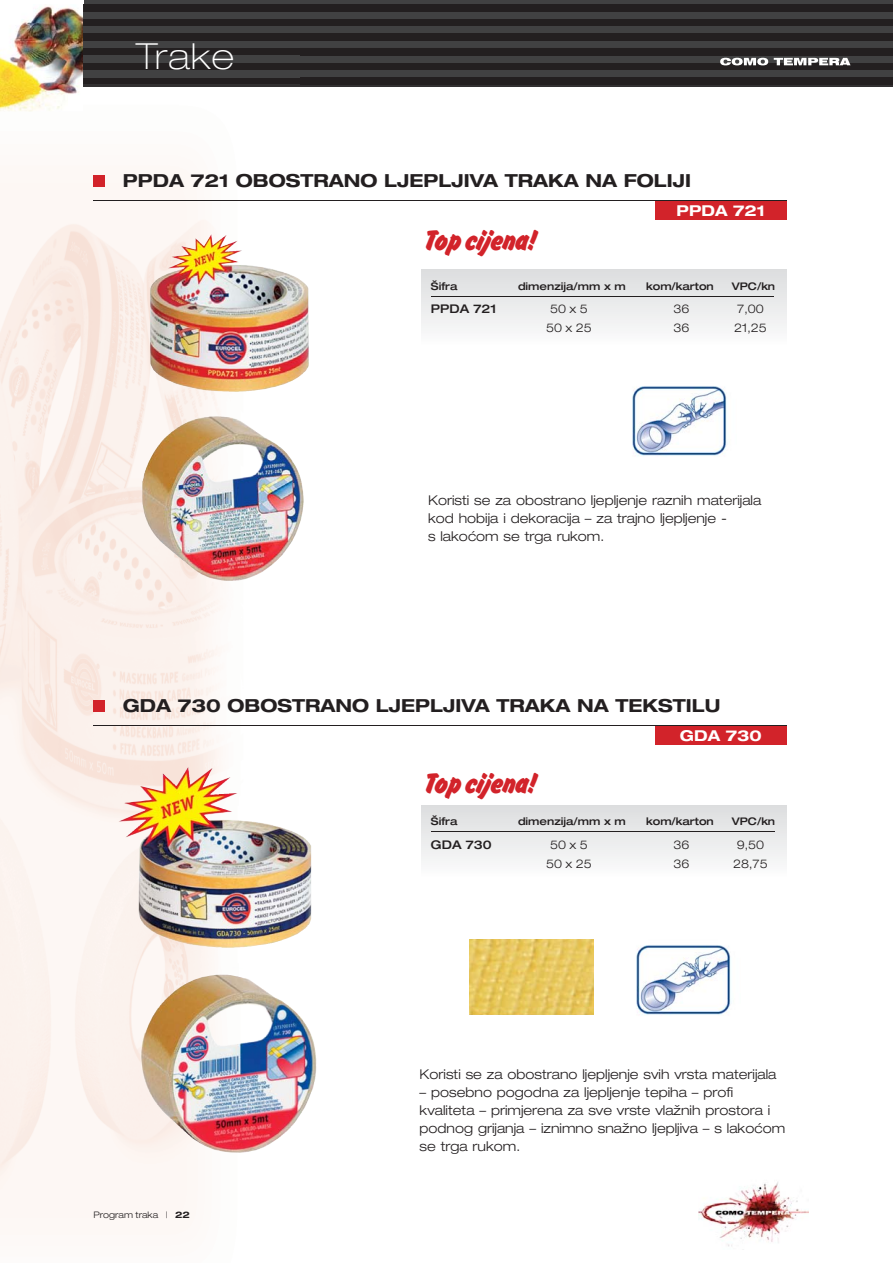
<style>
.page{position:relative;width:893px;height:1263px;background:#fff}
.page>*{position:absolute;margin:0;border:0;box-sizing:border-box;transform-origin:0 0}
.t1{font:100 expanded 36px "Helvetica Neue LT Pro";letter-spacing:.025em;color:#fff}
.t2{font:700 30px "Flash";color:#d2232a}
.t3{font:700 expanded 18px "Helvetica Neue LT Pro";color:#231f20}
.t4{font:700 expanded 15px "Helvetica Neue LT Pro";color:#fff}
.t5{font:300 expanded 13.5px/18px "Helvetica Neue LT Pro";color:#231f20}
.t6{font:300 expanded 12px "Helvetica Neue LT Pro";color:#231f20}
.t7{font:500 expanded 12px "Helvetica Neue LT Pro";color:#231f20}
.t8{font:500 expanded 10.5px "Helvetica Neue LT Pro";color:#231f20}
.t9{font:300 expanded 9px "Helvetica Neue LT Pro";color:#231f20}
.s1{font-weight:700}
</style>
<div class="page">
<img style="left:0;top:111px;width:299px;height:1107px">
<div style="left:0;top:0;width:893px;height:87px;background:#231f20"></div>
<div style="left:83px;top:12px;width:810px;height:7px;background:#414142"></div>
<div style="left:83px;top:26px;width:810px;height:7px;background:#414142"></div>
<div style="left:83px;top:41px;width:810px;height:7px;background:#414142"></div>
<img style="left:83px;top:44px;width:216px;height:4px">
<div style="left:299px;top:56px;width:594px;height:7px;background:#414142"></div>
<div style="left:83px;top:56px;width:216px;height:7px;background:#414142"></div>
<div style="left:299px;top:70px;width:594px;height:7px;background:#414142"></div>
<div style="left:83px;top:70px;width:216px;height:7px;background:#414142"></div>
<img style="left:83px;top:85px;width:216px;height:2px">
<hr style="left:299px;top:85px;width:594px;height:2px;background:#323031">
<svg style="left:774px;top:58px;width:76px;height:7px"></svg>
<svg style="left:720px;top:58px;width:48px;height:7px"></svg>
<img style="left:699px;top:1182px;width:110px;height:65px">
<img style="left:0;top:0;width:83px;height:111px">
<hr style="left:83px;top:0;width:810px;height:4px;background:#414142">
<img style="left:143px;top:967px;width:168px;height:67px">
<div style="left:94px;top:175px;width:11px;height:11px;background:#d2232a"></div>
<div style="left:656px;top:201px;width:131px;height:19px;background:#d2232a"></div>
<hr style="left:94px;top:200px;width:693px;height:1px;background:#231f20">
<div style="left:421px;top:270px;width:366px;height:76px;background:linear-gradient(to bottom,#dcddde,#fcfcfd)"></div>
<hr style="left:431px;top:296px;width:342px;height:1px;background:#231f20">
<img style="left:284px;top:414px;width:15px;height:13px">
<div style="left:94px;top:700px;width:11px;height:11px;background:#d2232a"></div>
<div style="left:656px;top:726px;width:131px;height:19px;background:#d2232a"></div>
<hr style="left:94px;top:725px;width:693px;height:1px;background:#231f20">
<div style="left:421px;top:806px;width:366px;height:71px;background:linear-gradient(to bottom,#dcdddf,#fcfcfc)"></div>
<hr style="left:431px;top:832px;width:343px;height:1px;background:#231f20">
<img style="left:469px;top:939px;width:125px;height:76px">
<img style="left:636px;top:945px;width:95px;height:71px">
<img style="left:632px;top:386px;width:95px;height:71px">
<h1 class="t1" style="left:136px;top:43px;width:99px">Trake</h1>
<h3 class="t3" style="left:123px;top:174px;width:570px">PPDA 721 OBOSTRANO LJEPLJIVA TRAKA NA FOLIJI</h3>
<p class="t4" style="left:676px;top:205px;width:90px">PPDA 721</p>
<h2 class="t2" style="left:422px;top:229px;width:113px">Top cijena!</h2>
<p class="t8" style="left:431px;top:282px;width:28px">Šifra</p>
<p class="t8" style="left:518px;top:282px;width:109px">dimenzija/mm x m</p>
<p class="t8" style="left:646px;top:282px;width:69px">kom/karton</p>
<p class="t8" style="left:732px;top:282px;width:45px">VPC/kn</p>
<p class="t7" style="left:431px;top:305px;width:67px">PPDA 721</p>
<p class="t6" style="left:550px;top:305px;width:39px">50 x 5</p>
<p class="t6" style="left:673px;top:305px;width:18px">36</p>
<p class="t6" style="left:737px;top:305px;width:28px">7,00</p>
<p class="t6" style="left:546px;top:324px;width:47px">50 x 25</p>
<p class="t6" style="left:673px;top:324px;width:18px">36</p>
<p class="t6" style="left:734px;top:324px;width:34px">21,25</p>
<p class="t5" style="left:428px;top:493px;width:335px">Koristi se za obostrano ljepljenje raznih materijala kod hobija i dekoracija – za trajno ljepljenje -<br>s lakoćom se trga rukom.</p>
<h3 class="t3" style="left:123px;top:699px;width:599px">GDA 730 OBOSTRANO LJEPLJIVA TRAKA NA TEKSTILU</h3>
<p class="t4" style="left:680px;top:730px;width:83px">GDA 730</p>
<h2 class="t2" style="left:422px;top:771px;width:113px">Top cijena!</h2>
<p class="t8" style="left:431px;top:818px;width:28px">Šifra</p>
<p class="t8" style="left:518px;top:818px;width:109px">dimenzija/mm x m</p>
<p class="t8" style="left:646px;top:818px;width:69px">kom/karton</p>
<p class="t8" style="left:732px;top:818px;width:45px">VPC/kn</p>
<p class="t7" style="left:431px;top:840px;width:62px">GDA 730</p>
<p class="t6" style="left:550px;top:840px;width:39px">50 x 5</p>
<p class="t6" style="left:673px;top:840px;width:18px">36</p>
<p class="t6" style="left:737px;top:840px;width:29px">9,50</p>
<p class="t6" style="left:546px;top:860px;width:47px">50 x 25</p>
<p class="t6" style="left:673px;top:860px;width:18px">36</p>
<p class="t6" style="left:733px;top:860px;width:36px">28,75</p>
<p class="t9" style="left:94px;top:1211px;width:98px">Program traka | <span class="s1">22</span></p>
<p class="t5" style="left:420px;top:1067px;width:358px">Koristi se za obostrano ljepljenje svih vrsta materijala</p>
<p class="t5" style="left:420px;top:1085px;width:367px">– posebno pogodna za ljepljenje tepiha – profi kvaliteta – primjerena za sve vrste vlažnih prostora i podnog grijanja – iznimno snažno ljepljiva – s lakoćom se trga rukom.</p>
</div>
